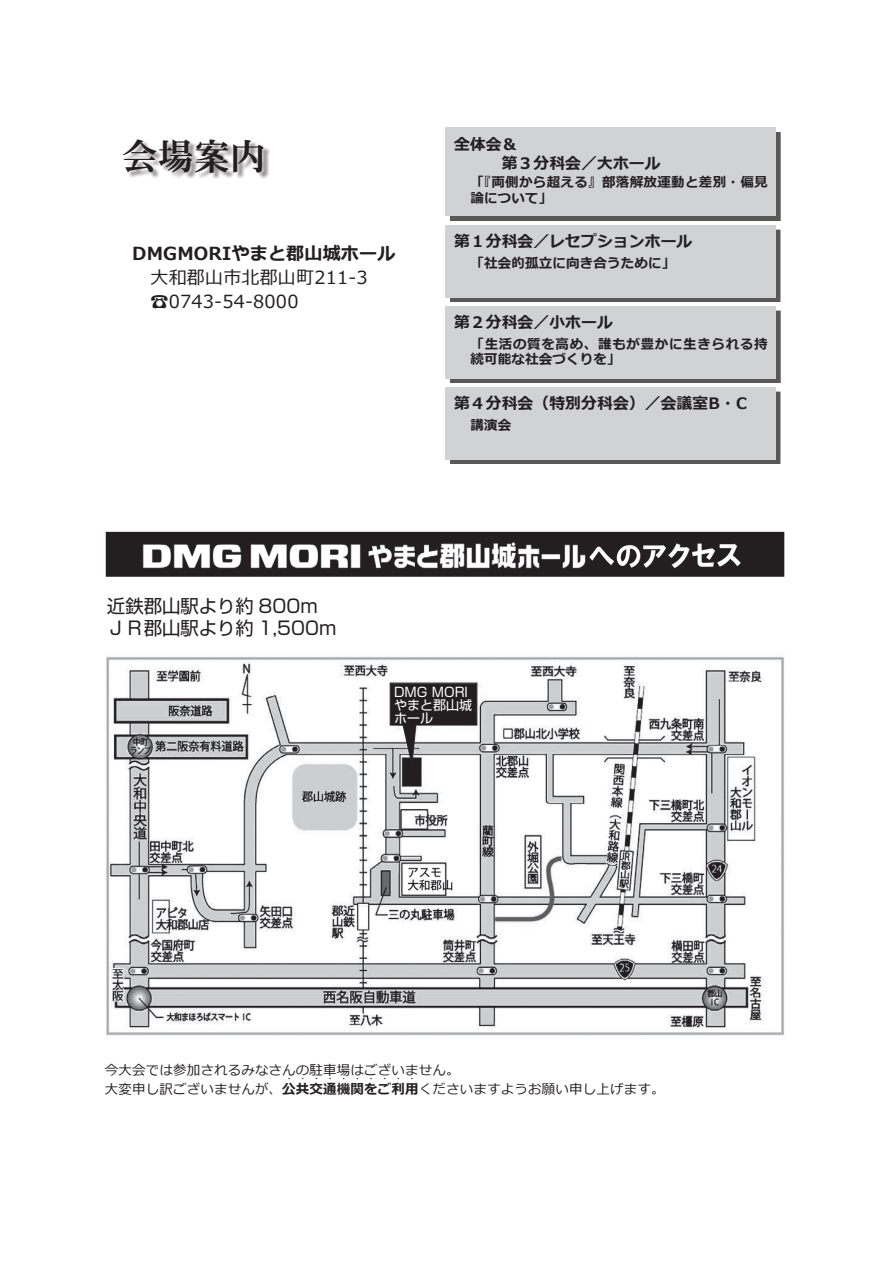
<style>
.page{position:relative;width:885px;height:1263px;background:#fff}
.page>*{position:absolute;margin:0;border:0;box-sizing:border-box;transform-origin:0 0}
.t1{font:36px "DFHS Mincho W7 WIN RKSJ H";color:#231f20}
.t2{font:18.3px/23px "Shin Go Pro";color:#231f20}
.t3{font:18px/24.3px "Meiryo";letter-spacing:.01em;color:#231f20}
.t4{font:700 18px "Meiryo";letter-spacing:.01em;color:#231f20}
.t5{font:700 15.75px/19.5px "Meiryo";letter-spacing:.01em;color:#231f20}
.t6{font:13.5px/18.8px "Meiryo";letter-spacing:.01em;color:#231f20}
.t7{font:700 13.5px/16.5px "Meiryo";letter-spacing:.025em;color:#231f20}
.t8{font:700 13.5px/15px "Meiryo";letter-spacing:.05em;color:#231f20}
.t9{font:13.05px/13px "Shin Go Pro";color:#fff}
.t10{font:700 6.75px "Meiryo";color:#231f20}
.s1{font-weight:700}
</style>
<div class="page">
<div style="left:125px;top:140px;width:146px;height:40px;background:#231f20;opacity:.5"></div>
<div style="left:450px;top:229px;width:330px;height:73px;background:#231f20;opacity:.75"></div>
<div style="left:445px;top:225px;width:330px;height:72px;background:#d1d2d4"></div>
<div style="left:450px;top:310px;width:330px;height:73px;background:#231f20;opacity:.75"></div>
<div style="left:445px;top:306px;width:330px;height:72px;background:#d1d2d4"></div>
<div style="left:450px;top:391px;width:330px;height:73px;background:#231f20;opacity:.75"></div>
<div style="left:445px;top:387px;width:330px;height:72px;background:#d1d2d4"></div>
<div style="left:450px;top:132px;width:330px;height:89px;background:#5a5757"></div>
<div style="left:445px;top:128px;width:330px;height:88px;background:#d1d2d4"></div>
<img style="left:106px;top:656px;width:679px;height:380px">
<div style="left:106px;top:532px;width:678px;height:45px;border:2px solid #231f20"></div>
<svg style="left:390px;top:684px;width:86px;height:80px"></svg>
<img style="left:114px;top:533px;width:661px;height:42px">
<h1 class="t1" style="left:122px;top:138px;width:145px">会場案内</h1>
<h3 class="t4" style="left:132px;top:240px;width:264px">DMGMORIやまと郡山城ホール</h3>
<h3 class="t3" style="left:150px;top:266px;width:219px">大和郡山市北郡山町211-3 ☎0743-54-8000</h3>
<p class="t5" style="left:454px;top:135px;width:208px">全体会&amp;<br>　　　第３分科会／大ホール</p>
<p class="t7" style="left:470px;top:174px;width:299px">「『両側から超える』部落解放運動と差別・偏見論について「</p>
<p class="t5" style="left:454px;top:233px;width:240px">第１分科会／レセプションホール</p>
<p class="t7" style="left:470px;top:255px;width:206px">「社会的孤立に向き合うために「</p>
<p class="t5" style="left:454px;top:314px;width:160px">第２分科会／小ホール</p>
<p class="t8" style="left:470px;top:337px;width:298px">「生活の質を高め、誰もが豊かに生きられる持続可能な社会づくりを「</p>
<p class="t5" style="left:454px;top:395px;width:294px">第４分科会（特別分科会）／会議室B・C</p>
<p class="t7" style="left:470px;top:417px;width:42px">講演会</p>
<h2 class="t2" style="left:107px;top:592px;width:231px">近鉄郡山駅より約 800m<br>ＪＲ郡山駅より約 1,500m</h2>
<p class="t9" style="left:394px;top:684px;width:80px">DMG MORIやまと郡山城ホール</p>
<p class="t6" style="left:105px;top:1062px;width:561px">今大会では参加されるみなさんの駐車場はございません。<br>大変申し訳ございませんが、<span class="s1">公共交通機関をご利用</span>くださいますようお願い申し上げます。</p>
<p class="t10" style="left:286px;top:1074px;width:8px">・</p>
<p class="t10" style="left:299px;top:1074px;width:8px">・</p>
<p class="t10" style="left:313px;top:1074px;width:8px">・</p>
<p class="t10" style="left:327px;top:1074px;width:8px">・</p>
<p class="t10" style="left:340px;top:1074px;width:8px">・</p>
<p class="t10" style="left:354px;top:1074px;width:8px">・</p>
<p class="t10" style="left:367px;top:1074px;width:8px">・</p>
<p class="t10" style="left:381px;top:1074px;width:8px">・</p>
<p class="t10" style="left:395px;top:1074px;width:8px">・</p>
<p class="t10" style="left:408px;top:1074px;width:8px">・</p>
</div>
